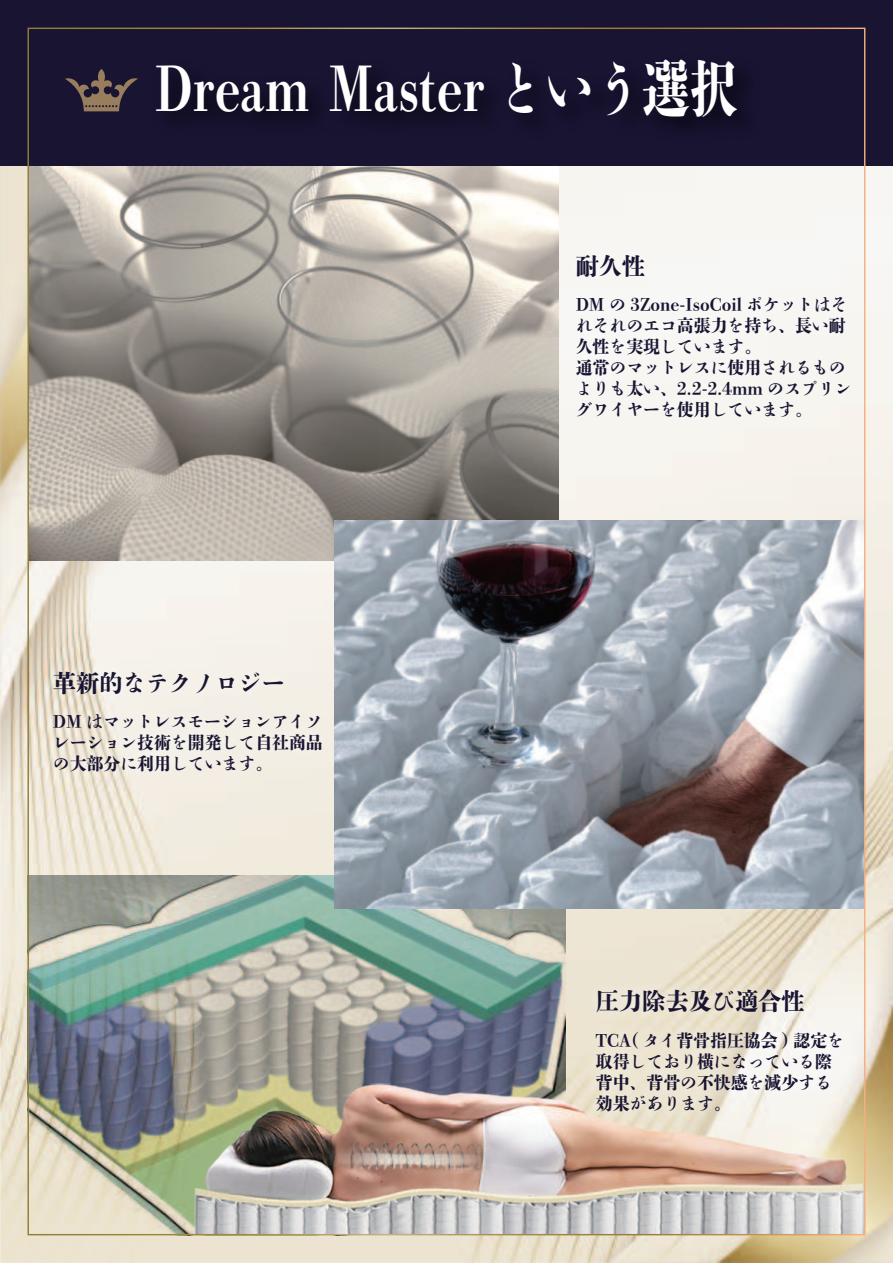
<style>
.page{position:relative;width:893px;height:1263px;background:#fff}
.page>*{position:absolute;margin:0;border:0;box-sizing:border-box;transform-origin:0 0}
.t1{font:800 62.4px "DNP Shuei Shogo Min Std";color:#fff;scale:.77 1}
.t2{font:800 24px "DNP Shuei Shogo Min Std";color:#181432;scale:.96 1}
.t3{font:800 17.55px/21px "DNP Shuei Shogo Min Std";color:#181432;scale:.96 1}
</style>
<div class="page">
<img style="left:0;top:165px;width:893px;height:1098px">
<img style="left:29px;top:165px;width:530px;height:395px">
<img style="left:29px;top:876px;width:536px;height:357px">
<div style="left:0;top:0;width:893px;height:165px;background:#181432"></div>
<svg style="left:65px;top:69px;width:73px;height:42px"></svg>
<img style="left:334px;top:521px;width:529px;height:387px">
<img style="left:176px;top:1072px;width:713px;height:163px">
<img style="left:30px;top:648px;width:315px;height:149px">
<div style="left:553px;top:231px;width:321px;height:234px;background:#f7f6f3"></div>
<img style="left:573px;top:966px;width:294px;height:171px">
<h1 class="t1" style="left:155px;top:44px;width:759px">Dream Master という選択</h1>
<h2 class="t2" style="left:53px;top:665px;width:243px">革新的なテクノロジー</h2>
<p class="t3" style="left:53px;top:710px;width:283px;text-align:justify">DM はマットレスモーションアイソレーション技術を開発して自社商品の大部分に利用しています。</p>
<h2 class="t2" style="left:576px;top:249px;width:74px">耐久性</h2>
<p class="t3" style="left:576px;top:294px;width:289px">DM の 3Zone-IsoCoil ポケットはそれそれのエコ高張力を持ち、長い耐久性を実現しています。<br>通常のマットレスに使用されるものよりも太い、2.2-2.4mm のスプリングワイヤーを使用しています。</p>
<h2 class="t2" style="left:596px;top:984px;width:219px">圧力除去及び適合性</h2>
<p class="t3" style="left:596px;top:1029px;width:260px">TCA( タイ背骨指圧協会 ) 認定を取得しており横になっている際背中、背骨の不快感を減少する効果があります。</p>
</div>
